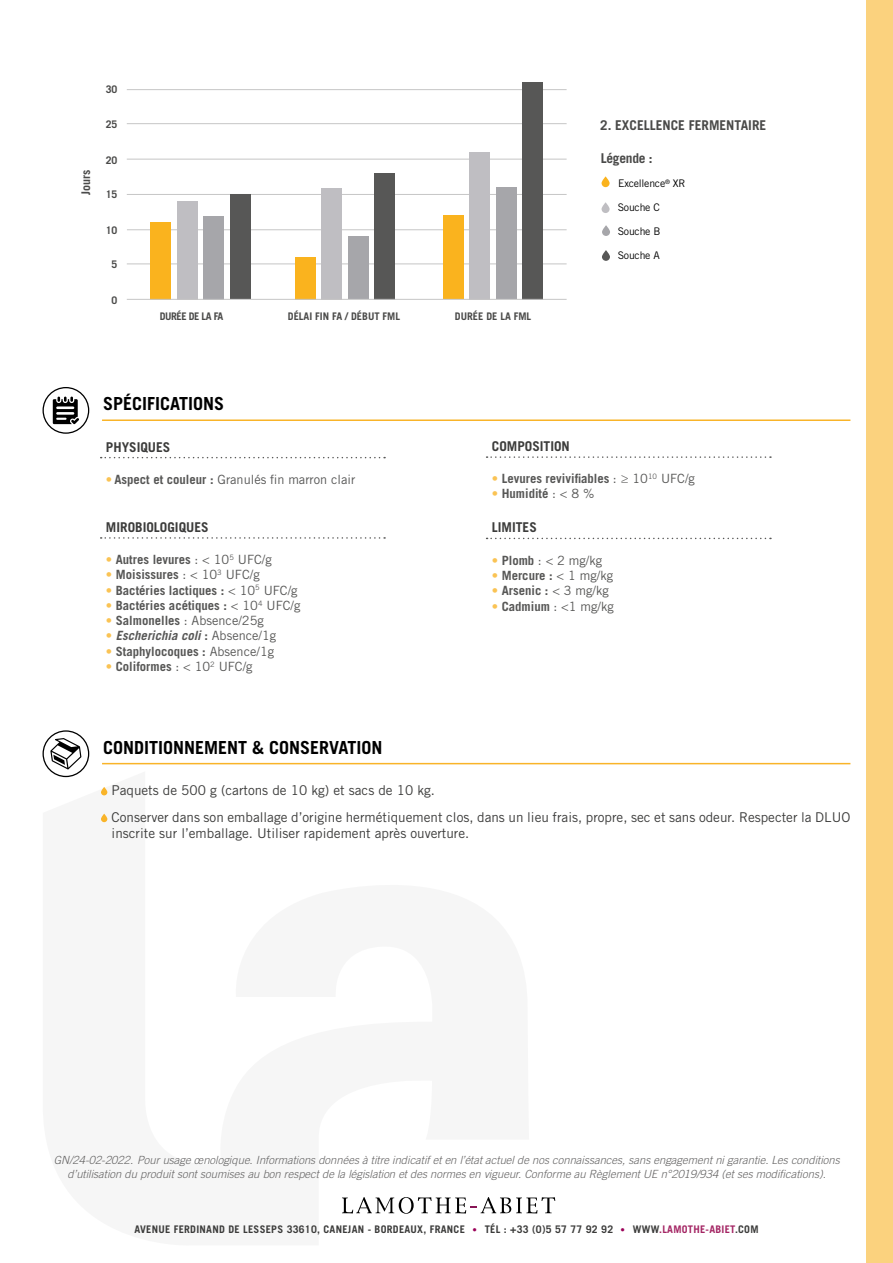
<style>
.page{position:relative;width:893px;height:1263px;background:#fff}
.page>*{position:absolute;margin:0;border:0;box-sizing:border-box;transform-origin:0 0}
.t1{font:700 18px "Trade Gothic LT Std";color:#000}
.t2{font:13.5px/26.7px "Trade Gothic LT Std";color:#3c3c3b}
.t3{font:700 13.5px "Trade Gothic LT Std";color:#3c3c3b}
.t4{font:700 13.5px "Trade Gothic LT Std";color:#4a4a49}
.t5{font:700 13.5px "Trade Gothic LT Std";letter-spacing:-.02em;color:#4a4a49}
.t6{font:700 12.75px "Trade Gothic LT Std";color:#575756}
.t7{font:12.75px "Trade Gothic LT Std";color:#575756}
.t8{font:italic 700 12.75px "Trade Gothic LT Std";color:#575756}
.t9{font:700 12px "Trade Gothic LT Std";color:#4a4a49}
.t10{font:italic 300 11.25px/13.5px "Trade Gothic LT Std";color:#646363;text-align:center}
.t11{font:700 10.5px "Trade Gothic LT Std";letter-spacing:.025em;color:#3c3c3b}
.t12{font:700 10.5px "Trade Gothic LT Std";color:#4a4a49}
.t13{font:10.5px "Trade Gothic LT Std";letter-spacing:-.02em;color:#000}
.t14{font:700 10.5px "Trade Gothic LT Std";letter-spacing:-.04em;color:#4a4a49}
.s1{font-weight:700;color:#fac354}
.s2{font-weight:700}
.s3{color:#fac354}
.s4{font-weight:400}
.s5{font-style:normal;color:#fac354}
.s6{font-style:normal}
.s7{font-weight:400;font-style:normal}
.s8{font-family:"Trade Gothic LT Std Cn 18";font-weight:400;font-size:9px;color:#9b0058}
.s9{color:#a42664}
</style>
<div class="page">
<svg style="left:43px;top:387px;width:46px;height:47px"></svg>
<hr style="left:102px;top:419px;width:748px;height:2px;background:#f9b429">
<svg style="left:101px;top:457px;width:284px;height:1px"></svg>
<svg style="left:487px;top:538px;width:284px;height:1px"></svg>
<svg style="left:101px;top:537px;width:284px;height:2px"></svg>
<svg style="left:487px;top:456px;width:284px;height:2px"></svg>
<div style="left:866px;top:0;width:27px;height:1263px;background:#fbd27e"></div>
<svg style="left:342px;top:1197px;width:213px;height:17px"></svg>
<div style="left:101px;top:787px;width:6px;height:8px;background:#f9b429;border-radius:3px"></div>
<div style="left:101px;top:814px;width:6px;height:8px;background:#f9b429;border-radius:3px"></div>
<svg style="left:43px;top:730px;width:46px;height:47px"></svg>
<hr style="left:102px;top:763px;width:748px;height:1px;background:#f9b429">
<hr style="left:127px;top:89px;width:440px;height:1px;background:#c6c6c6">
<hr style="left:127px;top:123px;width:440px;height:1px;background:#c6c6c6">
<hr style="left:127px;top:159px;width:440px;height:1px;background:#c6c6c6">
<hr style="left:127px;top:194px;width:440px;height:1px;background:#c6c6c6">
<hr style="left:127px;top:263px;width:440px;height:1px;background:#c6c6c6">
<hr style="left:127px;top:229px;width:440px;height:1px;background:#c6c6c6">
<div style="left:150px;top:222px;width:21px;height:77px;background:#fab31e"></div>
<div style="left:295px;top:257px;width:21px;height:42px;background:#fab31e"></div>
<div style="left:443px;top:216px;width:21px;height:83px;background:#fab31e"></div>
<div style="left:496px;top:188px;width:21px;height:111px;background:#a6a6aa"></div>
<div style="left:469px;top:152px;width:21px;height:147px;background:#bfbec2"></div>
<div style="left:177px;top:201px;width:21px;height:98px;background:#bfbec2"></div>
<div style="left:203px;top:216px;width:21px;height:83px;background:#a6a6aa"></div>
<div style="left:348px;top:236px;width:21px;height:63px;background:#a6a6aa"></div>
<div style="left:230px;top:194px;width:21px;height:105px;background:#575756"></div>
<div style="left:321px;top:188px;width:21px;height:111px;background:#bfbec2"></div>
<div style="left:374px;top:173px;width:21px;height:126px;background:#575756"></div>
<div style="left:522px;top:82px;width:20px;height:217px;background:#575756"></div>
<hr style="left:127px;top:299px;width:440px;height:1px;background:#c6c6c6">
<svg style="left:602px;top:176px;width:8px;height:11px"></svg>
<svg style="left:602px;top:202px;width:8px;height:11px"></svg>
<svg style="left:602px;top:225px;width:8px;height:11px"></svg>
<svg style="left:602px;top:250px;width:8px;height:11px"></svg>
<p class="t9" style="left:78px;top:195px;width:27px;rotate:-90deg">Jours</p>
<p class="t12" style="left:106px;top:83px;width:13px">30</p>
<p class="t12" style="left:106px;top:118px;width:13px">25</p>
<p class="t12" style="left:106px;top:154px;width:13px">20</p>
<p class="t12" style="left:106px;top:187px;width:13px">15</p>
<p class="t12" style="left:106px;top:223px;width:13px">10</p>
<p class="t12" style="left:112px;top:258px;width:7px">5</p>
<p class="t12" style="left:112px;top:293px;width:7px">0</p>
<p class="t14" style="left:160px;top:309px;width:65px">DURÉE DE LA FA</p>
<p class="t12" style="left:288px;top:309px;width:114px">DÉLAI FIN FA / DÉBUT FML</p>
<p class="t12" style="left:455px;top:309px;width:78px">DURÉE DE LA FML</p>
<p class="t4" style="left:600px;top:117px;width:168px">2. EXCELLENCE FERMENTAIRE</p>
<p class="t5" style="left:601px;top:150px;width:53px">Légende :</p>
<p class="t13" style="left:618px;top:177px;width:69px">Excellence<sup>®</sup> XR</p>
<p class="t13" style="left:618px;top:201px;width:43px">Souche C</p>
<p class="t13" style="left:618px;top:225px;width:44px">Souche B</p>
<p class="t13" style="left:618px;top:249px;width:43px">Souche A</p>
<h1 class="t1" style="left:103px;top:393px;width:123px">SPÉCIFICATIONS</h1>
<p class="t3" style="left:106px;top:438px;width:66px">PHYSIQUES</p>
<p class="t7" style="left:106px;top:472px;width:251px"><span class="s1">•</span> <span class="s2">Aspect et couleur :</span> Granulés fin marron clair</p>
<p class="t3" style="left:106px;top:519px;width:104px">MIROBIOLOGIQUES</p>
<p class="t6" style="left:106px;top:551px;width:167px"><span class="s3">•</span> Autres levures <span class="s4">: &lt; 10</span><sup>5</sup> <span class="s4">UFC/g</span></p>
<p class="t6" style="left:106px;top:567px;width:155px"><span class="s3">•</span> Moisissures <span class="s4">: &lt; 10</span><sup>3</sup> <span class="s4">UFC/g</span></p>
<p class="t6" style="left:106px;top:582px;width:193px"><span class="s3">•</span> Bactéries lactiques : <span class="s4">&lt; 10</span><sup>5</sup> <span class="s4">UFC/g</span></p>
<p class="t6" style="left:106px;top:597px;width:196px"><span class="s3">•</span> Bactéries acétiques : <span class="s4">&lt; 10</span><sup>4</sup> <span class="s4">UFC/g</span></p>
<p class="t7" style="left:106px;top:613px;width:159px"><span class="s1">•</span> <span class="s2">Salmonelles</span> : Absence/25g</p>
<p class="t8" style="left:106px;top:628px;width:172px"><span class="s5">•</span> Escherichia coli <span class="s6">:</span> <span class="s7">Absence/1g</span></p>
<p class="t6" style="left:106px;top:643px;width:170px"><span class="s3">•</span> Staphylocoques : <span class="s4">Absence/1g</span></p>
<p class="t6" style="left:106px;top:659px;width:148px"><span class="s3">•</span> Coliformes <span class="s4">: &lt; 10</span><sup>2</sup> <span class="s4">UFC/g</span></p>
<h1 class="t1" style="left:103px;top:736px;width:281px">CONDITIONNEMENT &amp; CONSERVATION</h1>
<p class="t3" style="left:492px;top:438px;width:80px">COMPOSITION</p>
<p class="t6" style="left:492px;top:471px;width:205px"><span class="s3">•</span> Levures revivifiables <span class="s4">: ≥ 10</span><sup>10</sup> <span class="s4">UFC/g</span></p>
<p class="t6" style="left:492px;top:486px;width:104px"><span class="s3">•</span> Humidité <span class="s4">: &lt; 8 %</span></p>
<p class="t3" style="left:492px;top:519px;width:47px">LIMITES</p>
<p class="t7" style="left:492px;top:552px;width:112px"><span class="s1">•</span> <span class="s2">Plomb</span> : &lt; 2 mg/kg</p>
<p class="t6" style="left:492px;top:568px;width:123px"><span class="s3">•</span> Mercure : <span class="s4">&lt; 1 mg/kg</span></p>
<p class="t6" style="left:492px;top:583px;width:119px"><span class="s3">•</span> Arsenic : <span class="s4">&lt; 3 mg/kg</span></p>
<p class="t7" style="left:492px;top:598px;width:124px"><span class="s1">•</span> <span class="s2">Cadmium</span> : &lt;1 mg/kg</p>
<p class="t2" style="left:112px;top:777px;width:740px">Paquets de 500 g (cartons de 10 kg) et sacs de 10 kg.<br>Conserver dans son emballage d’origine hermétiquement clos, dans un lieu frais, propre, sec et sans odeur. Respecter la DLUO</p>
<p class="t2" style="left:112px;top:820px;width:359px">inscrite sur l’emballage. Utiliser rapidement après ouverture.</p>
<p class="t10" style="left:54px;top:1154px;width:787px">GN/24-02-2022. Pour usage œnologique. Informations données à titre indicatif et en l’état actuel de nos connaissances, sans engagement ni garantie. Les conditions d’utilisation du produit sont soumises au bon respect de la législation et des normes en vigueur. Conforme au Règlement UE n°2019/934 (et ses modifications).</p>
<p class="t11" style="left:134px;top:1223px;width:626px">AVENUE FERDINAND DE LESSEPS 33610, CANEJAN - BORDEAUX, FRANCE <span class="s8">•</span> TÉL : +33 (0)5 57 77 92 92 <span class="s8">•</span> WWW<span class="s9">.LAMOTHE-ABIET</span>.COM</p>
</div>
